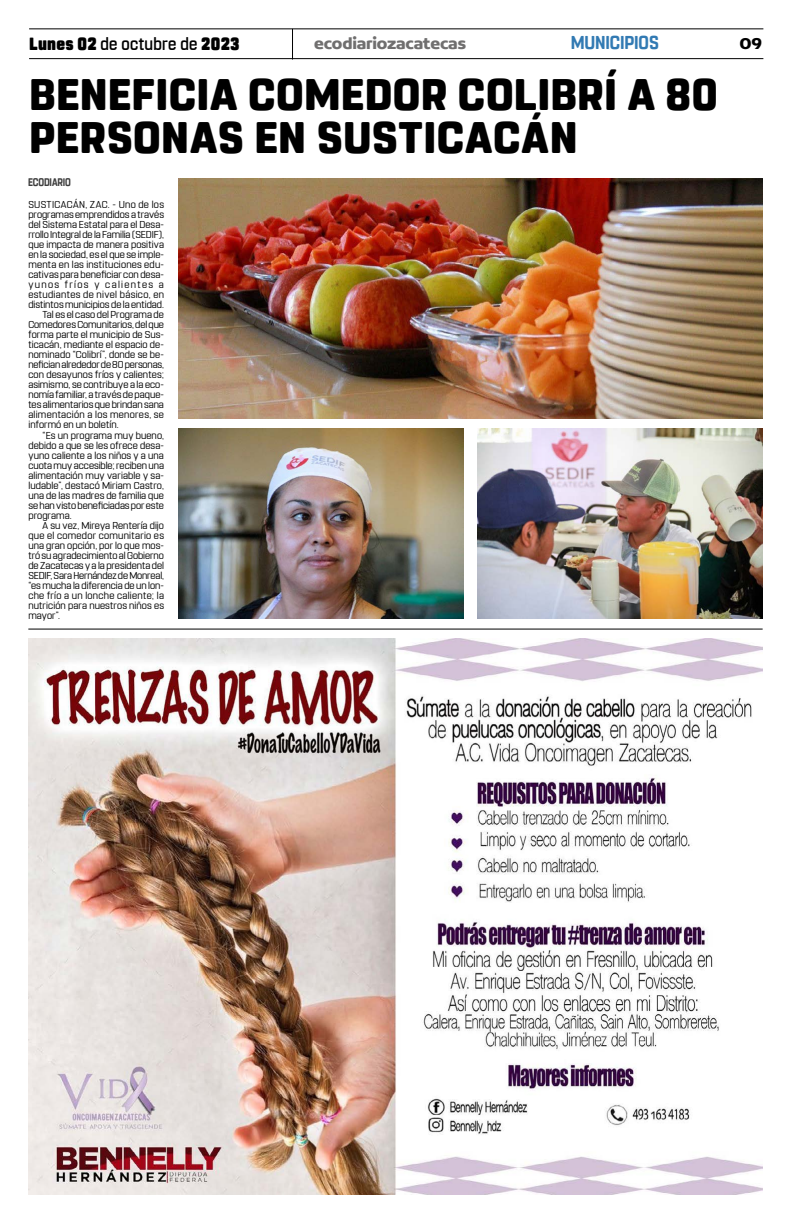
<style>
.page{position:relative;width:791px;height:1225px;background:#fff}
.page>*{position:absolute;margin:0;border:0;box-sizing:border-box;transform-origin:0 0}
.t1{font:800 44px/43px "Rohn Rounded";letter-spacing:.01em;color:#000}
.t2{font:700 18.6px "Rohn Rounded";letter-spacing:-.01em;color:#327ab3;scale:.91 1}
.t3{font:900 17.6px "Rohn Rounded";letter-spacing:.015em;color:#000;scale:.91 1}
.t4{font:700 16.9px "Concord";letter-spacing:-.01em;color:#706f6f}
.t5{font:700 16.9px "Concord";color:#000}
.t6{font:700 11px "Rohn Rounded";letter-spacing:-.015em;color:#3d3d3d;scale:.85 1}
.t7{font:10px "Rohn Rounded";letter-spacing:.005em;color:#000}
.t8{font:10px "Rohn Rounded";letter-spacing:.025em;color:#000}
.t9{font:10px "Rohn Rounded";letter-spacing:-.015em;color:#000}
.t10{font:10px "Rohn Rounded";letter-spacing:.03em;color:#000}
.t11{font:10px "Rohn Rounded";letter-spacing:.035em;color:#000}
.t12{font:10px "Rohn Rounded";letter-spacing:.135em;color:#000}
.s1{font-weight:500}
</style>
<div class="page">
<hr style="left:29px;top:28px;width:734px;height:1px;background:#000">
<hr style="left:29px;top:58px;width:734px;height:1px;background:#000">
<hr style="left:292px;top:29px;width:1px;height:31px;background:#000">
<img style="left:28px;top:638px;width:735px;height:556px">
<hr style="left:28px;top:628px;width:735px;height:1px;background:#000">
<img style="left:178px;top:178px;width:585px;height:240px">
<img style="left:178px;top:428px;width:285px;height:190px">
<img style="left:477px;top:428px;width:286px;height:190px">
<h3 class="t3" style="left:29px;top:33px;width:233px">Lunes 02 <span class="s1">de octubre de</span> 2023</h3>
<h3 class="t4" style="left:314px;top:33px;width:153px">ecodiariozacatecas</h3>
<h2 class="t2" style="left:571px;top:32px;width:98px">MUNICIPIOS</h2>
<h3 class="t5" style="left:739px;top:33px;width:24px">09</h3>
<h1 class="t1" style="left:29px;top:74px;width:690px">BENEFICIA COMEDOR COLIBRÍ A 80<br>PERSONAS EN SUSTICACÁN</h1>
<p class="t6" style="left:28px;top:176px;width:52px">ECODIARIO</p>
<p class="t11" style="left:28px;top:199px;width:137px">SUSTICACÁN, ZAC. - Uno de los</p>
<p class="t7" style="left:28px;top:209px;width:137px">programas emprendidos a través</p>
<p class="t7" style="left:28px;top:219px;width:137px">del Sistema Estatal para el Desa-</p>
<p class="t7" style="left:28px;top:229px;width:137px">rrollo Integral de la Familia (SEDIF),</p>
<p class="t7" style="left:28px;top:239px;width:137px">que impacta de manera positiva</p>
<p class="t7" style="left:28px;top:249px;width:137px">en la sociedad, es el que se imple-</p>
<p class="t7" style="left:28px;top:259px;width:137px">menta en las instituciones edu-</p>
<p class="t7" style="left:28px;top:269px;width:137px">cativas para beneficiar con desa-</p>
<p class="t12" style="left:28px;top:279px;width:137px">yunos fríos y calientes a</p>
<p class="t10" style="left:28px;top:289px;width:137px">estudiantes de nivel básico, en</p>
<p class="t7" style="left:28px;top:299px;width:137px">distintos municipios de la entidad.</p>
<p class="t7" style="left:43px;top:309px;width:123px">Tal es el caso del Programa de</p>
<p class="t7" style="left:28px;top:319px;width:137px">Comedores Comunitarios, del que</p>
<p class="t7" style="left:28px;top:329px;width:137px">forma parte el municipio de Sus-</p>
<p class="t7" style="left:28px;top:339px;width:137px">ticacán, mediante el espacio de-</p>
<p class="t7" style="left:28px;top:349px;width:137px">nominado “Colibrí”, donde se be-</p>
<p class="t9" style="left:28px;top:359px;width:137px">nefician alrededor de 80 personas,</p>
<p class="t7" style="left:28px;top:369px;width:137px">con desayunos fríos y calientes;</p>
<p class="t7" style="left:28px;top:379px;width:137px">asimismo, se contribuye a la eco-</p>
<p class="t7" style="left:28px;top:389px;width:137px">nomía familiar, a través de paque-</p>
<p class="t7" style="left:28px;top:399px;width:137px">tes alimentarios que brindan sana</p>
<p class="t8" style="left:28px;top:409px;width:137px">alimentación a los menores, se</p>
<p class="t7" style="left:28px;top:419px;width:92px">informó en un boletín.</p>
<p class="t7" style="left:43px;top:429px;width:123px">“Es un programa muy bueno,</p>
<p class="t7" style="left:28px;top:439px;width:137px">debido a que se les ofrece desa-</p>
<p class="t7" style="left:28px;top:449px;width:137px">yuno caliente a los niños y a una</p>
<p class="t7" style="left:28px;top:459px;width:137px">cuota muy accesible; reciben una</p>
<p class="t7" style="left:28px;top:469px;width:137px">alimentación muy variable y sa-</p>
<p class="t7" style="left:28px;top:479px;width:137px">ludable”, destacó Miriam Castro,</p>
<p class="t7" style="left:28px;top:489px;width:137px">una de las madres de familia que</p>
<p class="t7" style="left:28px;top:499px;width:137px">se han visto beneficiadas por este</p>
<p class="t7" style="left:28px;top:509px;width:45px">programa.</p>
<p class="t7" style="left:43px;top:519px;width:123px">A su vez, Mireya Rentería dijo</p>
<p class="t8" style="left:28px;top:529px;width:137px">que el comedor comunitario es</p>
<p class="t7" style="left:28px;top:539px;width:137px">una gran opción, por lo que mos-</p>
<p class="t7" style="left:28px;top:549px;width:137px">tró su agradecimiento al Gobierno</p>
<p class="t7" style="left:28px;top:559px;width:137px">de Zacatecas y a la presidenta del</p>
<p class="t9" style="left:28px;top:569px;width:137px">SEDIF, Sara Hernández de Monreal,</p>
<p class="t7" style="left:28px;top:579px;width:137px">“es mucha la diferencia de un lon-</p>
<p class="t8" style="left:28px;top:589px;width:137px">che frío a un lonche caliente; la</p>
<p class="t7" style="left:28px;top:599px;width:137px">nutrición para nuestros niños es</p>
<p class="t7" style="left:28px;top:609px;width:33px">mayor”.</p>
</div>
